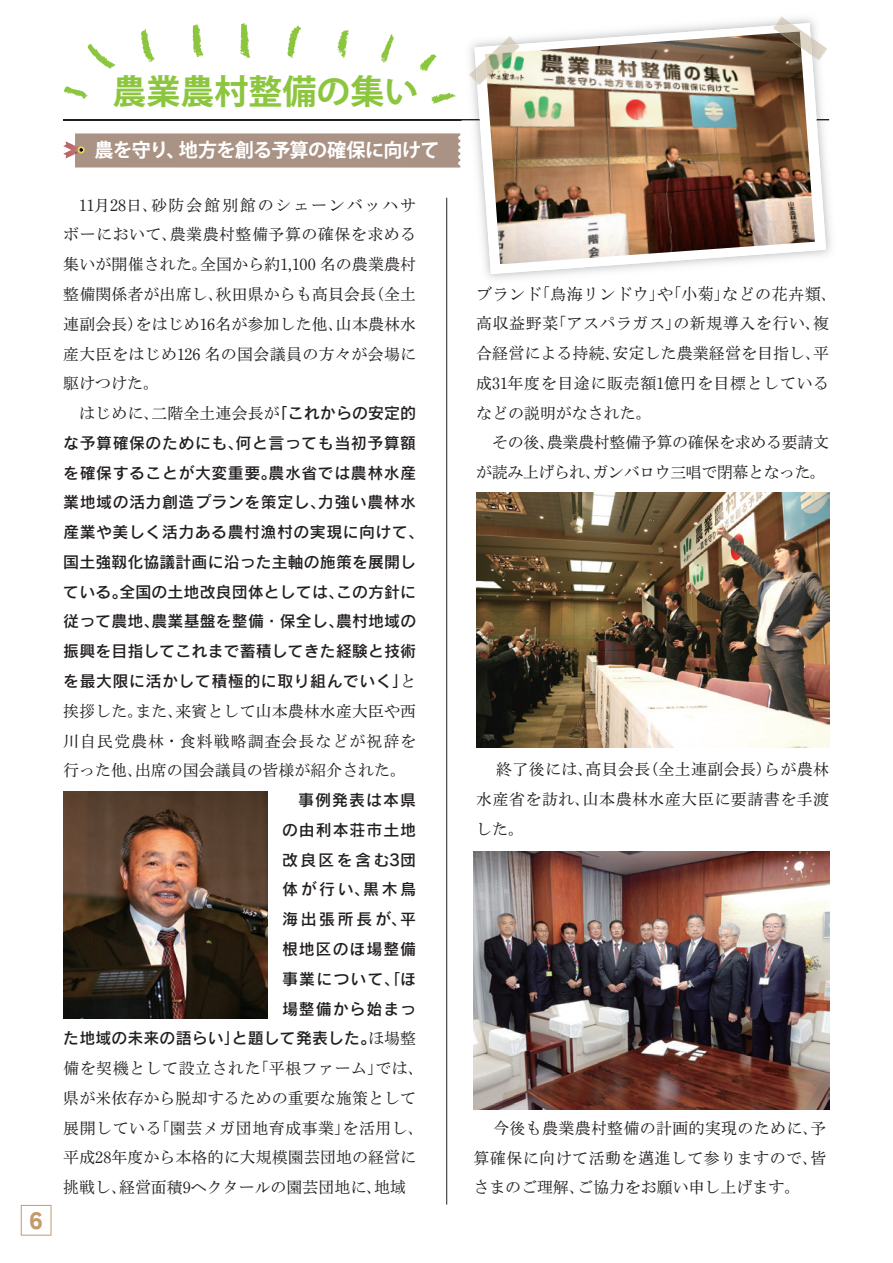
<style>
.page{position:relative;width:893px;height:1263px;background:#fff}
.page>*{position:absolute;margin:0;border:0;box-sizing:border-box;transform-origin:0 0}
.t1{font:700 34.05px "Koz Go Pro";color:#8bc63e}
.t2{font:21.3px "Rodin Pro EB";color:#c39a6b;scale:.9 1}
.t3{font:700 19.2px "Koz Go Pro";letter-spacing:-.03em;color:#fff}
.t4{font:15.9px/29.7px "Rg P Hon Mincho Md 83 pv RKSJ H";letter-spacing:.01em;color:#231f20;text-align:justify}
.t5{font:15.9px/29.7px "Rodin Pro DB";letter-spacing:.03em;color:#231f20}
.t6{font:15.9px/29.7px "Rg P Hon Mincho Md 83 pv RKSJ H";letter-spacing:.035em;color:#231f20}
.t7{font:15.9px/29.7px "Rodin Pro DB";letter-spacing:.06em;color:#231f20;text-align:right}
.t8{font:15.9px/29.7px "Rg P Hon Mincho Md 83 pv RKSJ H";letter-spacing:-.02em;color:#231f20;text-align:right}
.s1{font-family:"Rodin Pro DB"}
.s2{font-family:"Rg P Hon Mincho Md 83 pv RKSJ H"}
</style>
<div class="page">
<hr style="left:63px;top:119px;width:766px;height:1px;background:#231f20">
<hr style="left:446px;top:198px;width:1px;height:1006px;background:#231f20">
<img style="left:489px;top:286px;width:331px;height:1px">
<svg style="left:474px;top:23px;width:352px;height:251px"></svg>
<img style="left:485px;top:33px;width:330px;height:231px">
<img style="left:468px;top:68px;width:8px;height:16px">
<img style="left:500px;top:36px;width:17px;height:8px">
<svg style="left:476px;top:44px;width:44px;height:42px"></svg>
<img style="left:485px;top:52px;width:29px;height:26px">
<img style="left:775px;top:16px;width:45px;height:45px">
<svg style="left:772px;top:24px;width:40px;height:31px"></svg>
<img style="left:780px;top:32px;width:21px;height:16px">
<svg style="left:64px;top:86px;width:24px;height:13px"></svg>
<svg style="left:88px;top:44px;width:27px;height:25px"></svg>
<svg style="left:288px;top:26px;width:13px;height:32px"></svg>
<svg style="left:141px;top:29px;width:14px;height:33px"></svg>
<svg style="left:193px;top:24px;width:10px;height:34px"></svg>
<svg style="left:240px;top:23px;width:10px;height:35px"></svg>
<svg style="left:337px;top:30px;width:12px;height:28px"></svg>
<svg style="left:381px;top:34px;width:13px;height:29px"></svg>
<svg style="left:420px;top:54px;width:16px;height:17px"></svg>
<svg style="left:431px;top:92px;width:24px;height:11px"></svg>
<svg style="left:63px;top:133px;width:397px;height:35px;background:#ae978a"></svg>
<img style="left:63px;top:792px;width:205px;height:226px">
<img style="left:473px;top:851px;width:356px;height:258px">
<img style="left:476px;top:493px;width:353px;height:255px">
<div style="left:21px;top:1205px;width:30px;height:30px;background:#fff;border:1px solid #c39a6b"></div>
<h2 class="t2" style="left:30px;top:1206px;width:16px">6</h2>
<h1 class="t1" style="left:112px;top:69px;width:308px">農業農村整備の集い</h1>
<p class="t3" style="left:95px;top:138px;width:346px">農を守り、地方を創る予算の確保に向けて</p>
<p class="t4" style="left:63px;top:190px;width:354px;text-align:left">　11月28日、砂防会館別館のシェーンバッハサボーにおいて、農業農村整備予算の確保を求める集いが開催された。全国から約1,100 名の農業農村整備関係者が出席し、秋田県からも髙貝会長（全土連副会長）をはじめ16名が参加した他、山本農林水産大臣をはじめ126 名の国会議員の方々が会場に駆けつけた。<br>　はじめに、二階全土連会長が<span class="s1">「これからの安定的</span></p>
<p class="t5" style="left:63px;top:427px;width:362px">な予算確保のためにも、何と言っても当初予算額を確保することが大変重要。農水省では農林水産業地域の活力創造プランを策定し、力強い農林水産業や美しく活力ある農村漁村の実現に向けて、国土強靱化協議計画に沿った主軸の施策を展開している。全国の土地改良団体としては、この方針に従って農地、農業基盤を整備・保全し、農村地域の振興を目指してこれまで蓄積してきた経験と技術を最大限に活かして積極的に取り組んでいく」<span class="s2">と</span></p>
<p class="t4" style="left:63px;top:696px;width:354px">挨拶した。また、来賓として山本農林水産大臣や西川自民党農林・食料戦略調査会長などが祝辞を行った他、出席の国会議員の皆様が紹介された。</p>
<p class="t7" style="left:63px;top:785px;width:354px">　事例発表は本県<br>の由利本荘市土地<br>改良区を含む3団<br>体が行い、黒木鳥<br>海出張所長が、平<br>根地区のほ場整備<br>事業について、「ほ<br>場整備から始まっ<br>た地域の未来の語らい」と題して発表した。<span class="s2">ほ場整</span></p>
<p class="t4" style="left:63px;top:1054px;width:362px;text-align:left">備を契機として設立された「平根ファーム」では、県が米依存から脱却するための重要な施策として展開している「園芸メガ団地育成事業」を活用し、平成28年度から本格的に大規模園芸団地の経営に挑戦し、経営面積9ヘクタールの園芸団地に、地域</p>
<p class="t6" style="left:476px;top:279px;width:362px">ブランド「鳥海リンドウ」や「小菊」などの花卉類、高収益野菜「アスパラガス」の新規導入を行い、複合経営による持続、安定した農業経営を目指し、平成31年度を目途に販売額1億円を目標としているなどの説明がなされた。</p>
<p class="t8" style="left:476px;top:428px;width:354px">その後、農業農村整備予算の確保を求める要請文が読み上げられ、ガンバロウ三唱で閉幕となった。</p>
<p class="t4" style="left:476px;top:755px;width:354px">　終了後には、髙貝会長（全土連副会長）らが農林水産省を訪れ、山本農林水産大臣に要請書を手渡した。</p>
<p class="t4" style="left:473px;top:1113px;width:354px">　今後も農業農村整備の計画的実現のために、予算確保に向けて活動を邁進して参りますので、皆さまのご理解、ご協力をお願い申し上げます。</p>
</div>
